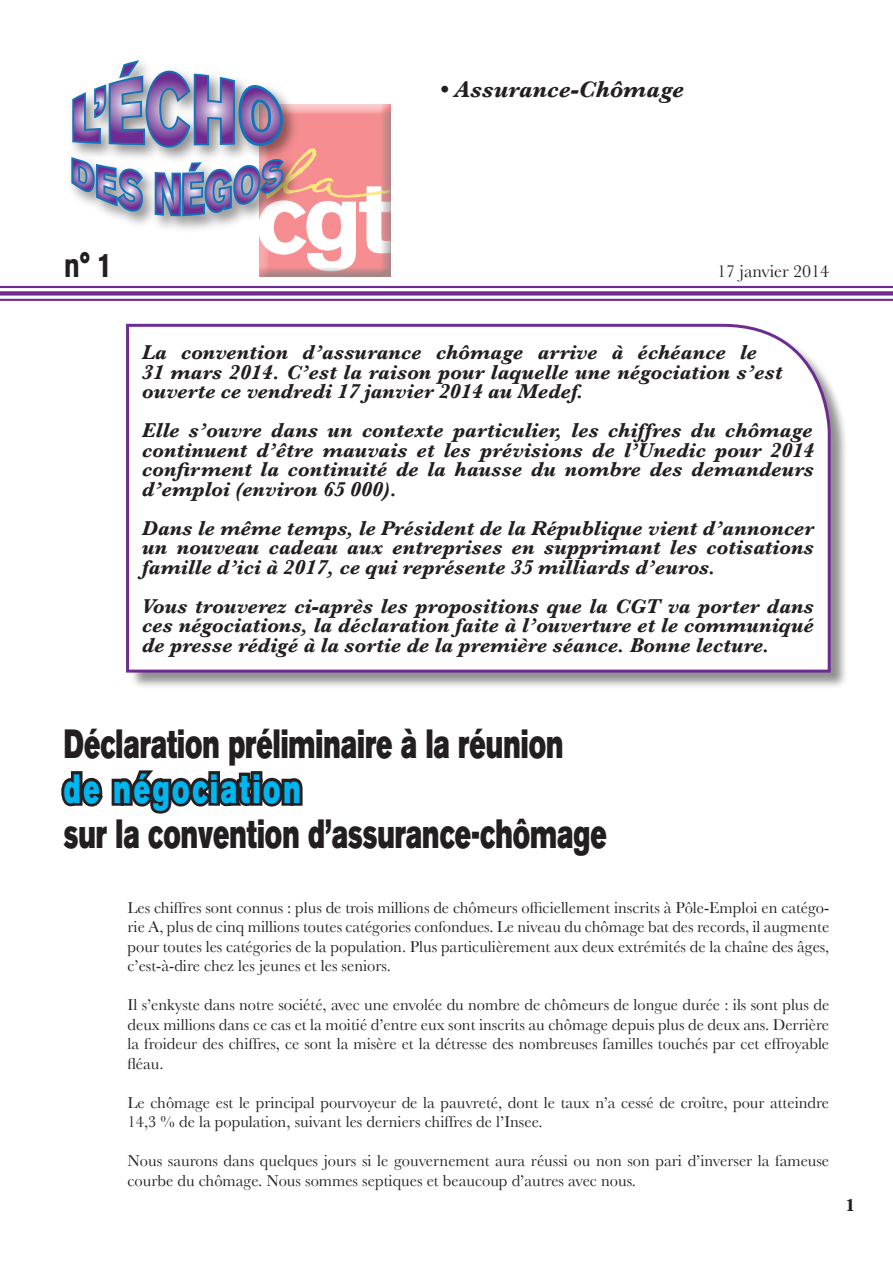
<style>
.page{position:relative;width:893px;height:1263px;background:#fff}
.page>*{position:absolute;margin:0;border:0;box-sizing:border-box;transform-origin:0 0}
.t1{font:40.5px/45px "Akzidenz Grotesk BE Super";color:#231f20;scale:.67 1}
.t2{font:700 33.75px "Akzidenz Grotesk BE";color:#231f20;scale:.8 1}
.t3{font:italic 700 24px "Baskerville";color:#231f20}
.t4{font:italic 700 21px/19.5px "Baskerville";color:#231f20;text-align:justify}
.t5{font:18px "Baskerville";color:#231f20}
.t6{font:700 18px "Baskerville";color:#231f20}
.t7{font:16.5px/19.5px "Baskerville";color:#231f20;text-align:justify}
.s1{color:#00b6f0}
</style>
<div class="page">
<div style="left:258px;top:104px;width:134px;height:174px;background:#231f20;opacity:.75"></div>
<svg style="left:71px;top:60px;width:320px;height:211px"></svg>
<hr style="left:0;top:286px;width:893px;height:2px;background:#6e2c91">
<div style="left:0;top:291px;width:893px;height:5px;background:#6e2c91"></div>
<hr style="left:0;top:299px;width:893px;height:2px;background:#6e2c91">
<div style="left:130px;top:328px;width:718px;height:362px;background:#231f20;opacity:.5"></div>
<svg style="left:126px;top:323px;width:706px;height:351px"></svg>
<svg style="left:61px;top:770px;width:242px;height:44px"></svg>
<p class="t3" style="left:439px;top:75px;width:246px">• Assurance-Chômage</p>
<p class="t2" style="left:64px;top:246px;width:62px">n° 1</p>
<p class="t5" style="left:717px;top:261px;width:114px">17 janvier 2014</p>
<p class="t4" style="left:142px;top:342px;width:642px;text-align:left">La convention d’assurance chômage arrive à échéance le<br>31 mars 2014. C’est la raison pour laquelle une négociation s’est ouverte ce vendredi 17 janvier 2014 au Medef.</p>
<p class="t4" style="left:142px;top:420px;width:673px">Elle s’ouvre dans un contexte particulier, les chiffres du chômage continuent d’être mauvais et les prévisions de l’Unedic pour 2014 confirment la continuité de la hausse du nombre des demandeurs d’emploi (environ 65 000).</p>
<p class="t4" style="left:142px;top:518px;width:674px">Dans le même temps, le Président de la République vient d’annoncer un nouveau cadeau aux entreprises en supprimant les cotisations famille d’ici à 2017, ce qui représente 35 milliards d’euros.</p>
<p class="t4" style="left:142px;top:596px;width:674px">Vous trouverez ci-après les propositions que la CGT va porter dans ces négociations, la déclaration faite à l’ouverture et le communiqué de presse rédigé à la sortie de la première séance. Bonne lecture.</p>
<p class="t1" style="left:64px;top:721px;width:812px">Déclaration préliminaire à la réunion <span class="s1">de négociation<br></span>sur la convention d’assurance-chômage</p>
<p class="t7" style="left:128px;top:897px;width:703px">Les chiffres sont connus : plus de trois millions de chômeurs officiellement inscrits à Pôle-Emploi en catégo&shy;rie A, plus de cinq millions toutes catégories confondues. Le niveau du chômage bat des records, il augmente pour toutes les catégories de la population. Plus particulièrement aux deux extrémités de la chaîne des âges, c’est-à-dire chez les jeunes et les seniors.</p>
<p class="t7" style="left:128px;top:995px;width:703px">Il s’enkyste dans notre société, avec une envolée du nombre de chômeurs de longue durée : ils sont plus de deux millions dans ce cas et la moitié d’entre eux sont inscrits au chômage depuis plus de deux ans. Derrière la froideur des chiffres, ce sont la misère et la détresse des nombreuses familles touchés par cet effroyable fléau.</p>
<p class="t7" style="left:128px;top:1092px;width:703px">Le chômage est le principal pourvoyeur de la pauvreté, dont le taux n’a cessé de croître, pour atteindre<br>14,3 % de la population, suivant les derniers chiffres de l’Insee.</p>
<p class="t7" style="left:128px;top:1151px;width:703px">Nous saurons dans quelques jours si le gouvernement aura réussi ou non son pari d’inverser la fameuse courbe du chômage. Nous sommes septiques et beaucoup d’autres avec nous.</p>
<p class="t6" style="left:846px;top:1195px;width:11px">1</p>
</div>
